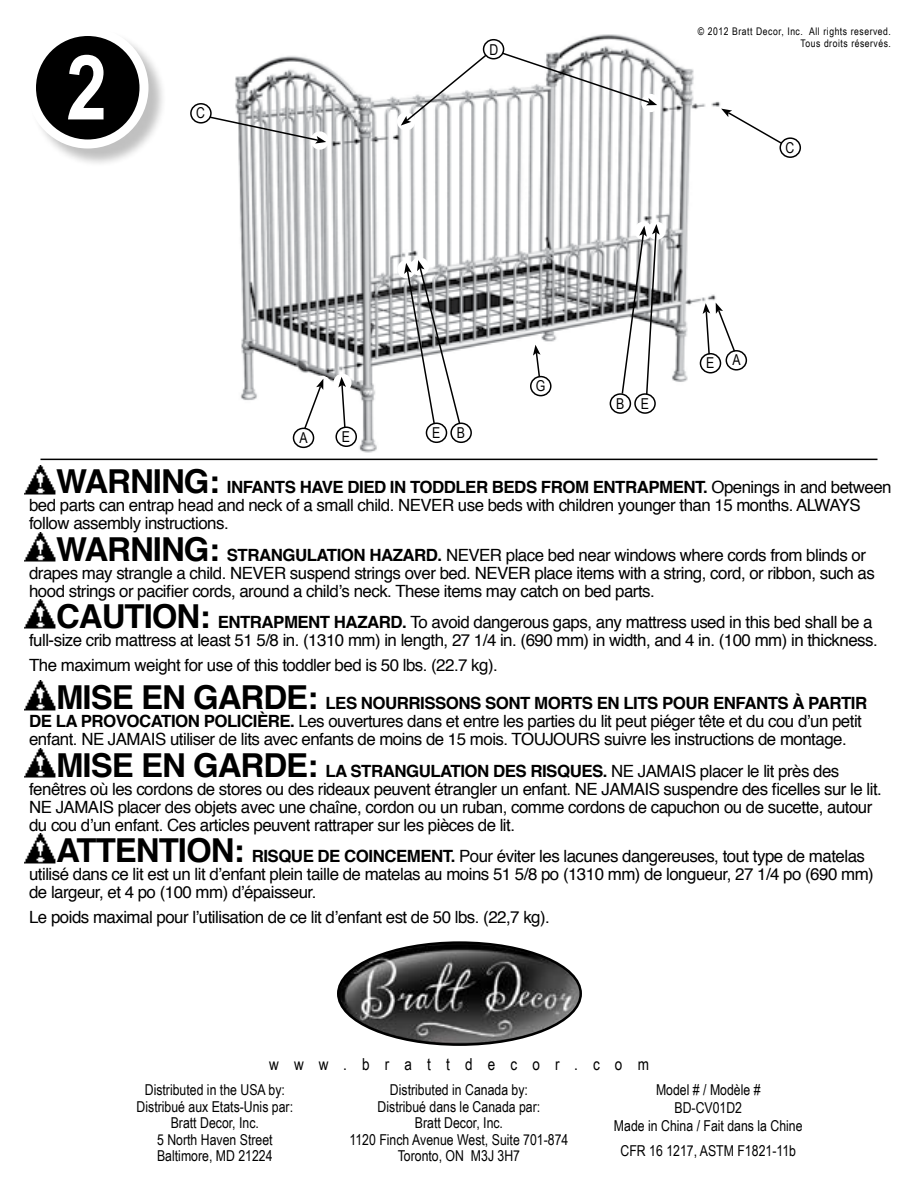
<style>
.page{position:relative;width:918px;height:1188px;background:#fff}
.page>*{position:absolute;margin:0;border:0;box-sizing:border-box;transform-origin:0 0}
.t1{font:700 90px "Arial Narrow";color:#fff}
.t2{font:700 33px "Helvetica";color:#000}
.t3{font:16.8px/18px "Helvetica";letter-spacing:-.03em;color:#000}
.t4{font:16.5px "Arial Narrow";letter-spacing:.92em;color:#000}
.t5{font:15px/16.5px "Arial Narrow";color:#000;text-align:center}
.t6{font:10.5px/12.6px "Arial Narrow";letter-spacing:.05em;color:#000;text-align:right}
.s1{font-weight:700;font-size:33px}
.s2{font-weight:700}
</style>
<div class="page">
<hr style="left:40px;top:459px;width:838px;height:1px;background:#000">
<div style="left:30px;top:30px;width:138px;height:138px;background:#000;opacity:.25"></div>
<div style="left:32px;top:32px;width:112px;height:112px;background:#000;border-radius:50%"></div>
<div style="left:27px;top:27px;width:121px;height:122px;border:9px solid #fff;border-radius:50%"></div>
<img style="left:190px;top:34px;width:536px;height:419px">
<div style="left:397px;top:260px;width:19px;height:18px;background:#fff;border-radius:50%"></div>
<div style="left:426px;top:423px;width:21px;height:20px;border:2px solid #000;border-radius:50%"></div>
<div style="left:718px;top:103px;width:19px;height:18px;background:#fff;border-radius:50%"></div>
<div style="left:780px;top:137px;width:21px;height:21px;border:2px solid #000;border-radius:50%"></div>
<svg style="left:721px;top:109px;width:63px;height:36px"></svg>
<div style="left:634px;top:222px;width:19px;height:18px;background:#fff;border-radius:50%"></div>
<div style="left:610px;top:393px;width:21px;height:21px;border:2px solid #000;border-radius:50%"></div>
<div style="left:700px;top:353px;width:21px;height:21px;border:2px solid #000;border-radius:50%"></div>
<div style="left:530px;top:376px;width:22px;height:20px;border:2px solid #000;border-radius:50%"></div>
<svg style="left:533px;top:345px;width:8px;height:34px"></svg>
<div style="left:411px;top:257px;width:18px;height:19px;background:#fff;border-radius:50%"></div>
<div style="left:450px;top:423px;width:22px;height:20px;border:2px solid #000;border-radius:50%"></div>
<svg style="left:404px;top:260px;width:57px;height:165px"></svg>
<div style="left:726px;top:350px;width:21px;height:21px;border:2px solid #000;border-radius:50%"></div>
<svg style="left:703px;top:303px;width:33px;height:53px"></svg>
<div style="left:647px;top:222px;width:19px;height:18px;background:#fff;border-radius:50%"></div>
<div style="left:634px;top:393px;width:22px;height:21px;border:2px solid #000;border-radius:50%"></div>
<svg style="left:621px;top:224px;width:39px;height:172px"></svg>
<div style="left:641px;top:94px;width:19px;height:18px;background:#fff;border-radius:50%"></div>
<div style="left:397px;top:112px;width:18px;height:18px;background:#fff;border-radius:50%"></div>
<div style="left:483px;top:39px;width:21px;height:20px;border:2px solid #000;border-radius:50%"></div>
<svg style="left:501px;top:51px;width:156px;height:54px"></svg>
<svg style="left:401px;top:53px;width:87px;height:73px"></svg>
<div style="left:311px;top:131px;width:18px;height:19px;background:#fff;border-radius:50%"></div>
<div style="left:190px;top:103px;width:22px;height:21px;border:2px solid #000;border-radius:50%"></div>
<svg style="left:208px;top:115px;width:118px;height:29px"></svg>
<div style="left:313px;top:376px;width:18px;height:18px;background:#fff;border-radius:50%"></div>
<div style="left:293px;top:428px;width:21px;height:20px;border:2px solid #000;border-radius:50%"></div>
<svg style="left:303px;top:379px;width:20px;height:52px"></svg>
<div style="left:333px;top:374px;width:19px;height:18px;background:#fff;border-radius:50%"></div>
<div style="left:335px;top:426px;width:22px;height:21px;border:2px solid #000;border-radius:50%"></div>
<svg style="left:338px;top:377px;width:8px;height:52px"></svg>
<img style="left:338px;top:943px;width:243px;height:102px">
<div style="left:337px;top:941px;width:245px;height:105px;border:3px solid #000;border-radius:50%"></div>
<img style="left:25px;top:465px;width:31px;height:30px">
<img style="left:25px;top:532px;width:31px;height:30px">
<img style="left:25px;top:599px;width:31px;height:30px">
<img style="left:25px;top:681px;width:31px;height:30px">
<img style="left:25px;top:748px;width:31px;height:30px">
<img style="left:25px;top:834px;width:31px;height:30px">
<h1 class="t1" style="left:66px;top:35px;width:43px">2</h1>
<p class="t5" style="left:196px;top:105px;width:10px">C</p>
<p class="t5" style="left:490px;top:41px;width:10px">D</p>
<p class="t6" style="left:698px;top:25px;width:195px">© 2012 Bratt Decor, Inc. All rights reserved.<br>Tous droits réservés.</p>
<p class="t5" style="left:786px;top:139px;width:10px">C</p>
<p class="t5" style="left:536px;top:378px;width:11px">G</p>
<p class="t5" style="left:616px;top:395px;width:10px">B</p>
<p class="t5" style="left:641px;top:395px;width:10px">E</p>
<p class="t5" style="left:706px;top:355px;width:10px">E</p>
<p class="t5" style="left:732px;top:352px;width:10px">A</p>
<p class="t5" style="left:432px;top:424px;width:10px">E</p>
<p class="t5" style="left:457px;top:424px;width:10px">B</p>
<p class="t5" style="left:300px;top:429px;width:10px">A</p>
<p class="t5" style="left:342px;top:428px;width:10px">E</p>
<p class="t3" style="left:29px;top:479px;width:864px;text-indent:27px"><span class="s1">WARNING:</span> <span class="s2">INFANTS HAVE DIED IN TODDLER BEDS FROM ENTRAPMENT.</span> Openings in and between bed parts can entrap head and neck of a small child. NEVER use beds with children younger than 15 months. ALWAYS follow assembly instructions.</p>
<p class="t3" style="left:29px;top:547px;width:847px;text-indent:27px"><span class="s1">WARNING:</span> <span class="s2">STRANGULATION HAZARD.</span> NEVER place bed near windows where cords from blinds or drapes may strangle a child. NEVER suspend strings over bed. NEVER place items with a string, cord, or ribbon, such as hood strings or pacifier cords, around a child’s neck. These items may catch on bed parts.</p>
<p class="t3" style="left:29px;top:614px;width:850px;text-indent:27px"><span class="s1">CAUTION:</span> <span class="s2">ENTRAPMENT HAZARD.</span> To avoid dangerous gaps, any mattress used in this bed shall be a full-size crib mattress at least 51 5/8 in. (1310 mm) in length, 27 1/4 in. (690 mm) in width, and 4 in. (100 mm) in thickness.</p>
<p class="t3" style="left:29px;top:657px;width:470px">The maximum weight for use of this toddler bed is 50 lbs. (22.7 kg).</p>
<p class="t3" style="left:29px;top:695px;width:840px;text-indent:27px"><span class="s1">MISE EN GARDE:</span> <span class="s2">LES NOURRISSONS SONT MORTS EN LITS POUR ENFANTS À PARTIR<br>DE LA PROVOCATION POLICIÈRE.</span> Les ouvertures dans et entre les parties du lit peut piéger tête et du cou d’un petit enfant. NE JAMAIS utiliser de lits avec enfants de moins de 15 mois. TOUJOURS suivre les instructions de montage.</p>
<p class="t3" style="left:29px;top:763px;width:854px;text-indent:27px"><span class="s1">MISE EN GARDE:</span> <span class="s2">LA STRANGULATION DES RISQUES.</span> NE JAMAIS placer le lit près des fenêtres où les cordons de stores ou des rideaux peuvent étrangler un enfant. NE JAMAIS suspendre des ficelles sur le lit.<br>NE JAMAIS placer des objets avec une chaîne, cordon ou un ruban, comme cordons de capuchon ou de sucette, autour du cou d’un enfant. Ces articles peuvent rattraper sur les pièces de lit.</p>
<h2 class="t2" style="left:56px;top:824px;width:21px">ATTENTION</h2>
<p class="t3" style="left:29px;top:848px;width:846px;text-indent:204px"><span class="s1">:</span> <span class="s2">RISQUE DE COINCEMENT.</span> Pour éviter les lacunes dangereuses, tout type de matelas utilisé dans ce lit est un lit d’enfant plein taille de matelas au moins 51 5/8 po (1310 mm) de longueur, 27 1/4 po (690 mm) de largeur, et 4 po (100 mm) d’épaisseur.</p>
<p class="t3" style="left:29px;top:909px;width:522px">Le poids maximal pour l’utilisation de ce lit d’enfant est de 50 lbs. (22,7 kg).</p>
<p class="t4" style="left:269px;top:1055px;width:381px">www.brattdecor.com</p>
<p class="t5" style="left:137px;top:1082px;width:158px">Distributed in the USA by:<br>Distribué aux Etats-Unis par:<br>Bratt Decor, Inc.<br>5 North Haven Street<br>Baltimore, MD 21224</p>
<p class="t5" style="left:350px;top:1082px;width:220px">Distributed in Canada by:<br>Distribué dans le Canada par:<br>Bratt Decor, Inc.<br>1120 Finch Avenue West, Suite 701-874<br>Toronto, ON M3J 3H7</p>
<p class="t5" style="left:614px;top:1081px;width:190px;line-height:18px">Model # / Modèle #<br>BD-CV01D2<br>Made in China / Fait dans la Chine</p>
<p class="t5" style="left:621px;top:1143px;width:177px">CFR 16 1217, ASTM F1821-11b</p>
</div>
